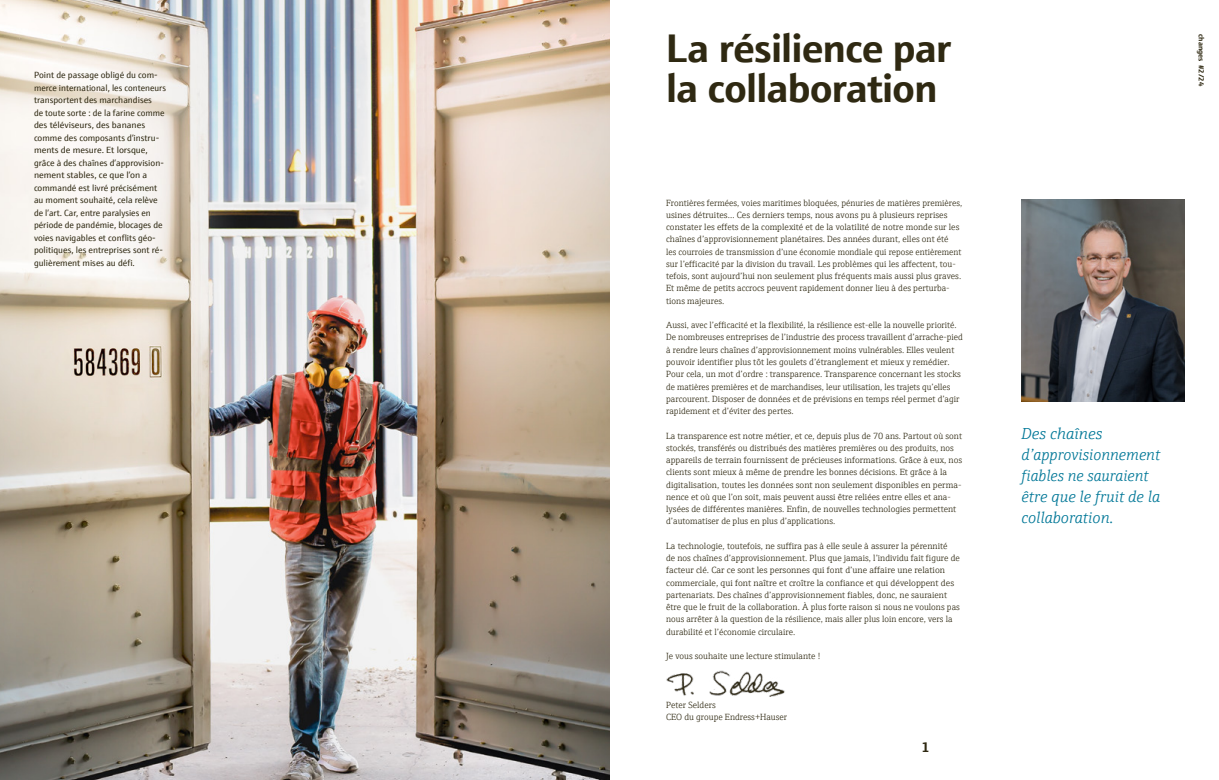
<style>
.page{position:relative;width:1219px;height:780px;background:#fff}
.page>*{position:absolute;margin:0;border:0;box-sizing:border-box;transform-origin:0 0}
.t1{font:700 40px/40px "E+H Sans";letter-spacing:-.015em;color:#2f2912}
.t2{font:italic 300 16px/21px "E+H Serif";color:#007797}
.t3{font:700 14px "E+H Sans";color:#2f2912}
.t4{font:300 9px/12.2px "E+H Serif";color:#2f2912}
.t5{font:9px/12.5px "E+H Sans";color:#2f2912}
.t6{font:700 7.5px "E+H Sans";color:#2f2912}
</style>
<div class="page">
<img style="left:0;top:0;width:609px;height:780px">
<img style="left:666px;top:670px;width:119px;height:26px">
<img style="left:1021px;top:199px;width:164px;height:203px">
<p class="t5" style="left:34px;top:68px;width:133px">Point de passage obligé du com&shy;merce international, les conteneurs transportent des marchandises<br>de toute sorte : de la farine comme des téléviseurs, des bananes comme des composants d’instru&shy;ments de mesure. Et lorsque, grâce à des chaînes d’approvision&shy;nement stables, ce que l’on a commandé est livré précisément au moment souhaité, cela relève de l’art. Car, entre paralysies en période de pandémie, blocages de voies navigables et conflits géo&shy;politiques, les entreprises sont ré&shy;gulièrement mises au défi.</p>
<h1 class="t1" style="left:666px;top:25px;width:287px">La résilience par la collaboration</h1>
<p class="t4" style="left:666px;top:196px;width:298px">Frontières fermées, voies maritimes bloquées, pénuries de matières premières, usines détruites… Ces derniers temps, nous avons pu à plusieurs reprises constater les effets de la complexité et de la volatilité de notre monde sur les chaînes d’approvisionnement planétaires. Des années durant, elles ont été<br>les courroies de transmission d’une économie mondiale qui repose entièrement sur l’efficacité par la division du travail. Les problèmes qui les affectent, tou&shy;tefois, sont aujourd’hui non seulement plus fréquents mais aussi plus graves.<br>Et même de petits accrocs peuvent rapidement donner lieu à des perturba&shy;tions majeures.</p>
<p class="t4" style="left:666px;top:318px;width:298px">Aussi, avec l’efficacité et la flexibilité, la résilience est-elle la nouvelle priorité.<br>De nombreuses entreprises de l’industrie des process travaillent d’arrache-pied à rendre leurs chaînes d’approvisionnement moins vulnérables. Elles veulent pouvoir identifier plus tôt les goulets d’étranglement et mieux y remédier.<br>Pour cela, un mot d’ordre : transparence. Transparence concernant les stocks de matières premières et de marchandises, leur utilisation, les trajets qu’elles parcourent. Disposer de données et de prévisions en temps réel permet d’agir rapidement et d’éviter des pertes.</p>
<p class="t4" style="left:666px;top:428px;width:298px">La transparence est notre métier, et ce, depuis plus de 70 ans. Partout où sont stockés, transférés ou distribués des matières premières ou des produits, nos appareils de terrain fournissent de précieuses informations. Grâce à eux, nos clients sont mieux à même de prendre les bonnes décisions. Et grâce à la digitalisation, toutes les données sont non seulement disponibles en perma&shy;nence et où que l’on soit, mais peuvent aussi être reliées entre elles et ana&shy;lysées de différentes manières. Enfin, de nouvelles technologies permettent d’automatiser de plus en plus d’applications.</p>
<p class="t4" style="left:666px;top:539px;width:295px">La technologie, toutefois, ne suffira pas à elle seule à assurer la pérennité<br>de nos chaînes d’approvisionnement. Plus que jamais, l’individu fait figure de facteur clé. Car ce sont les personnes qui font d’une affaire une relation commerciale, qui font naître et croître la confiance et qui développent des partenariats. Des chaînes d’approvisionnement fiables, donc, ne sauraient être que le fruit de la collaboration. À plus forte raison si nous ne voulons pas nous arrêter à la question de la résilience, mais aller plus loin encore, vers la durabilité et l’économie circulaire.</p>
<p class="t4" style="left:666px;top:649px;width:156px">Je vous souhaite une lecture stimulante !</p>
<p class="t4" style="left:666px;top:698px;width:123px">Peter Selders<br>CEO du groupe Endress+Hauser</p>
<h3 class="t3" style="left:921px;top:735px;width:10px">1</h3>
<p class="t6" style="left:1207px;top:34px;width:53px;rotate:90deg">changes #2/24</p>
<h2 class="t2" style="left:1021px;top:422px;width:140px">Des chaînes d’approvisionnement fiables ne sauraient être que le fruit de la collaboration.</h2>
</div>
